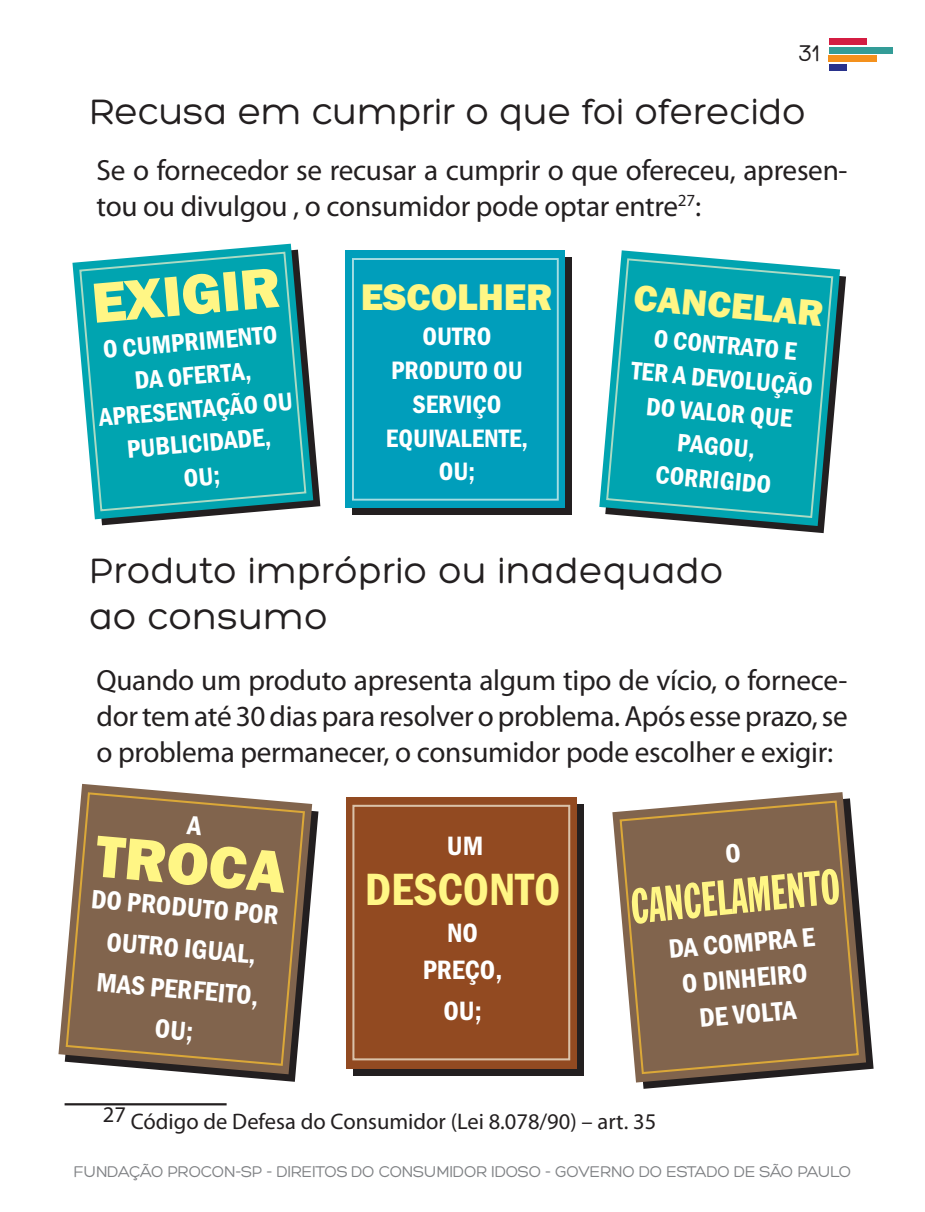
<style>
.page{position:relative;width:925px;height:1212px;background:#fff}
.page>*{position:absolute;margin:0;border:0;box-sizing:border-box;transform-origin:0 0}
.t1{font:800 61.2px "Franklin Gothic";color:#fff685}
.t2{font:800 58.5px "Franklin Gothic";color:#fff685}
.t3{font:51.75px "Franklin Extra Cond Gothic";color:#fff685;scale:.88 1}
.t4{font:600 condensed 46.8px "Franklin Gothic";color:#fff685}
.t5{font:800 38.48px "Franklin Gothic";color:#fff685}
.t6{font:38.25px/45.9px "Hero";letter-spacing:.01em;color:#231f20}
.t7{font:800 37.8px "Franklin Gothic";color:#fff685}
.t8{font:29.25px/36px "Myriad Pro";letter-spacing:-.01em;color:#231f20}
.t9{font:600 condensed 27.45px/40.9px "Franklin Gothic";color:#fff;text-align:center}
.t10{font:600 condensed 26.1px/33.8px "Franklin Gothic";color:#fff;text-align:center}
.t11{font:24.75px "Hero";color:#231f20}
.t12{font:22.5px "Myriad Pro";color:#231f20}
.t13{font:16.88px "Hero";letter-spacing:-.02em;color:#808285}
</style>
<div class="page">
<div style="left:829px;top:64px;width:17px;height:6px;background:#29328c"></div>
<div style="left:829px;top:56px;width:48px;height:6px;background:#f4911d"></div>
<div style="left:829px;top:47px;width:63px;height:6px;background:#339c97"></div>
<div style="left:829px;top:39px;width:38px;height:6px;background:#d41d42"></div>
<hr style="left:65px;top:1103px;width:162px;height:2px;background:#231f20">
<svg style="left:95px;top:422px;width:225px;height:103px"></svg>
<svg style="left:72px;top:244px;width:241px;height:275px"></svg>
<svg style="left:78px;top:251px;width:229px;height:261px;background:#11a6b0"></svg>
<div style="left:352px;top:257px;width:219px;height:258px;background:#231f20"></div>
<div style="left:346px;top:251px;width:219px;height:257px;background:#009ebb"></div>
<div style="left:352px;top:258px;width:207px;height:243px;border:2px solid #a6dce2"></div>
<svg style="left:743px;top:269px;width:103px;height:264px"></svg>
<svg style="left:599px;top:250px;width:241px;height:276px"></svg>
<svg style="left:605px;top:257px;width:229px;height:262px;background:#12a6b0"></svg>
<svg style="left:206px;top:804px;width:112px;height:278px"></svg>
<svg style="left:58px;top:784px;width:254px;height:290px"></svg>
<svg style="left:65px;top:791px;width:241px;height:276px;background:#876b53"></svg>
<div style="left:353px;top:804px;width:231px;height:271px;background:#231f20"></div>
<div style="left:346px;top:797px;width:231px;height:271px;background:#924a21"></div>
<div style="left:352px;top:805px;width:218px;height:255px;border:2px solid #dac2a9"></div>
<svg style="left:636px;top:982px;width:237px;height:107px"></svg>
<svg style="left:612px;top:792px;width:254px;height:290px"></svg>
<svg style="left:618px;top:799px;width:242px;height:276px;background:#876c54"></svg>
<svg style="left:186px;top:816px;width:17px;height:19px"></svg>
<svg style="left:725px;top:843px;width:15px;height:20px"></svg>
<p class="t11" style="left:798px;top:41px;width:23px">31</p>
<h3 class="t6" style="left:89px;top:89px;width:718px">Recusa em cumprir o que foi oferecido</h3>
<p class="t8" style="left:96px;top:151px;width:752px">Se o fornecedor se recusar a cumprir o que ofereceu, apresen&shy;tou ou divulgou , o consumidor pode optar entre<sup>27</sup>:</p>
<h2 class="t2" style="left:89px;top:269px;width:190px;rotate:-5deg">EXIGIR</h2>
<p class="t10" style="left:92px;top:334px;width:196px;rotate:-5deg">O CUMPRIMENTO<br>DA OFERTA,<br>APRESENTAÇÃO OU<br>PUBLICIDADE,<br>OU;</p>
<h3 class="t5" style="left:361px;top:274px;width:193px">ESCOLHER</h3>
<p class="t10" style="left:386px;top:320px;width:144px">OUTRO<br>PRODUTO OU<br>SERVIÇO<br>EQUIVALENTE,<br>OU;</p>
<p class="t7" style="left:636px;top:275px;width:192px;rotate:5deg">CANCELAR</p>
<p class="t10" style="left:636px;top:321px;width:184px;rotate:5deg">O CONTRATO E<br>TER A DEVOLUÇÃO<br>DO VALOR QUE<br>PAGOU,<br>CORRIGIDO</p>
<p class="t10" style="left:633px;top:322px;width:144px;rotate:5deg">OUTRO<br>PRODUTO OU<br>SERVIÇO<br>EQUIVALENTE,<br>U;</p>
<h3 class="t6" style="left:89px;top:548px;width:635px">Produto impróprio ou inadequado ao consumo</h3>
<p class="t8" style="left:96px;top:662px;width:753px;text-align:justify">Quando um produto apresenta algum tipo de vício, o fornece&shy;dor tem até 30 dias para resolver o problema. Após esse prazo, se o problema permanecer, o consumidor pode escolher e exigir:</p>
<h1 class="t1" style="left:100px;top:816px;width:192px;rotate:5deg">TROCA</h1>
<p class="t9" style="left:447px;top:825px;width:38px">UM</p>
<p class="t9" style="left:423px;top:913px;width:81px;line-height:37.8px">NO<br>PREÇO,</p>
<p class="t9" style="left:443px;top:990px;width:40px">OU;</p>
<h3 class="t3" style="left:627px;top:880px;width:240px;rotate:-6deg">CANCELAMENTO</h3>
<h3 class="t4" style="left:365px;top:858px;width:197px">DESCONTO</h3>
<p class="t9" style="left:644px;top:880px;width:140px;line-height:41.9px;rotate:-5deg">OUTRO<br>PRODUTO OU</p>
<p class="t9" style="left:646px;top:960px;width:151px;line-height:35.6px;rotate:-5deg">SERVIÇO<br>EQUIVALENTE,</p>
<p class="t9" style="left:93px;top:878px;width:190px;rotate:5deg">DO PRODUTO POR<br>OUTRO IGUAL,<br>MAS PERFEITO,<br>OU;</p>
<p class="t9" style="left:667px;top:931px;width:148px;line-height:35.6px;rotate:-5deg">DA COMPRA E<br>O DINHEIRO<br>DE VOLTA</p>
<p class="t12" style="left:103px;top:1107px;width:555px">27 Código de Defesa do Consumidor (Lei 8.078/90) – art. 35</p>
<p class="t13" style="left:73px;top:1163px;width:779px">FUNDAÇÃO PROCON-SP - DIREITOS DO CONSUMIDOR IDOSO - GOVERNO DO ESTADO DE SÃO PAULO</p>
</div>
